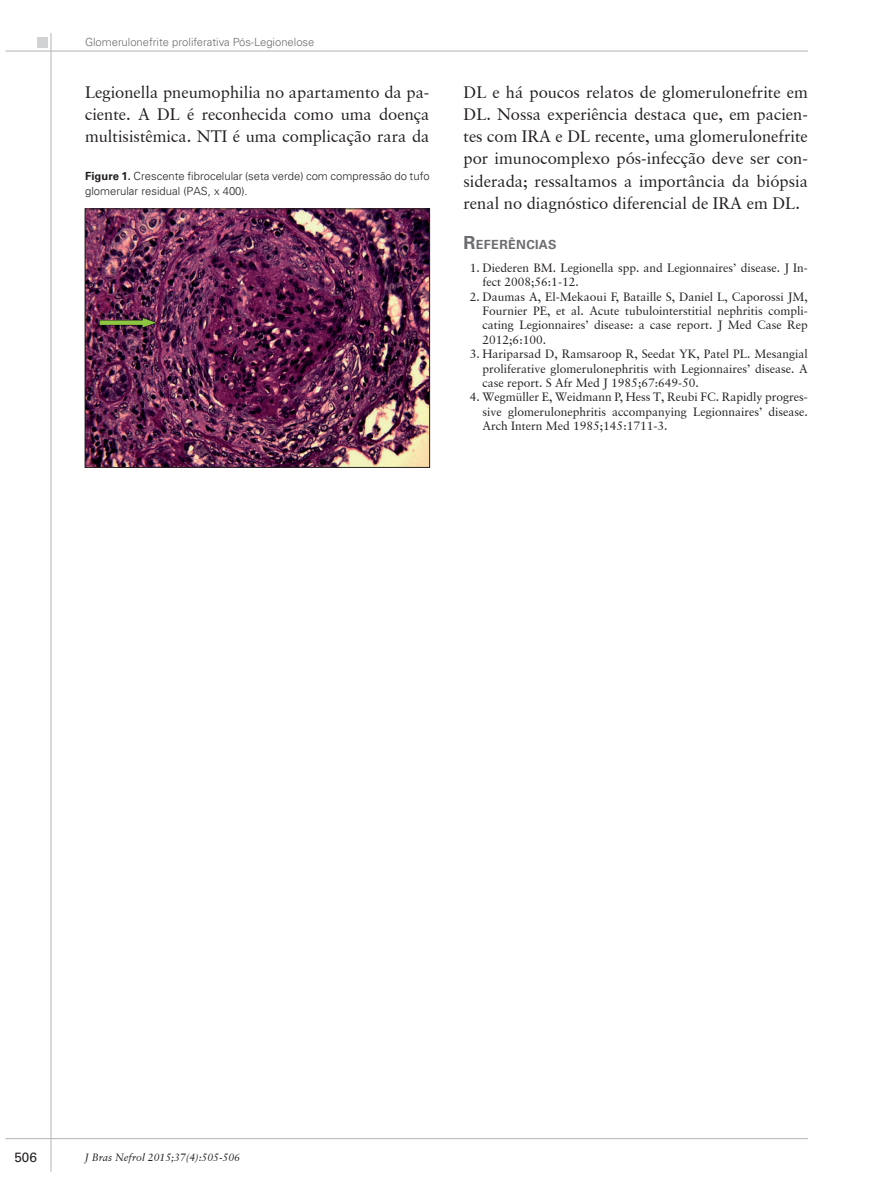
<style>
.page{position:relative;width:893px;height:1191px;background:#fff}
.page>*{position:absolute;margin:0;border:0;box-sizing:border-box;transform-origin:0 0}
.Texto{font:16.5px/22.2px "Garamond Retrospective S Si";color:#231f20;text-align:justify}
.t1{font:13.5px "Univers LT Std";color:#231f20}
.Intertítulo{font:700 12.6px "Univers LT Std";letter-spacing:.03em;color:#6c6d70}
.Bibliografia{font:12px/14.4px "Garamond Retrospective S Si";color:#231f20;text-align:justify}
.Legenda{font:300 11.25px/14.2px "Univers LT Std";color:#231f20}
.t2{font:300 11.25px "Univers LT Std";color:#6c6d70}
.t3{font:italic 10.5px "Garamond Retrospective S Si";color:#231f20}
.s1{font-size:18px}
.s2{font-weight:700}
</style>
<div class="page">
<div style="left:37px;top:37px;width:11px;height:11px;background:#d1d2d4"></div>
<hr style="left:6px;top:51px;width:802px;height:1px;background:#b2b3b7">
<hr style="left:51px;top:33px;width:1px;height:1138px;background:#b2b3b7">
<hr style="left:6px;top:1138px;width:802px;height:1px;background:#b2b3b7">
<img style="left:87px;top:211px;width:341px;height:254px">
<div style="left:85px;top:209px;width:345px;height:258px;border:1px solid #231f20"></div>
<p class="t2" style="left:85px;top:36px;width:231px">Glomerulonefrite proliferativa Pós-Legionelose</p>
<p class="Texto" style="left:85px;top:81px;width:346px">Legionella pneumophilia no apartamento da pa&shy;ciente. A DL é reconhecida como uma doença multisistêmica. NTI é uma complicação rara da</p>
<p class="Texto" style="left:463px;top:81px;width:346px">DL e há poucos relatos de glomerulonefrite em DL. Nossa experiência destaca que, em pacien&shy;tes com IRA e DL recente, uma glomerulonefrite por imunocomplexo pós-infecção deve ser con&shy;siderada; ressaltamos a importância da biópsia renal no diagnóstico diferencial de IRA em DL.</p>
<p class="Intertítulo" style="left:463px;top:237px;width:95px"><span class="s1">R</span>EFERÊNCIAS</p>
<p class="Bibliografia" style="left:483px;top:260px;width:327px;text-indent:-13px">1. Diederen BM. Legionella spp. and Legionnaires’ disease. J In&shy;fect 2008;56:1-12.</p>
<p class="Bibliografia" style="left:483px;top:289px;width:327px;text-indent:-13px">2. Daumas A, El-Mekaoui F, Bataille S, Daniel L, Caporossi JM, Fournier PE, et al. Acute tubulointerstitial nephritis compli&shy;cating Legionnaires’ disease: a case report. J Med Case Rep 2012;6:100.</p>
<p class="Bibliografia" style="left:483px;top:347px;width:327px;text-indent:-13px">3. Hariparsad D, Ramsaroop R, Seedat YK, Patel PL. Mesangial proliferative glomerulonephritis with Legionnaires’ disease. A case report. S Afr Med J 1985;67:649-50.</p>
<p class="Bibliografia" style="left:483px;top:390px;width:327px;text-indent:-13px">4. Wegmüller E, Weidmann P, Hess T, Reubi FC. Rapidly progres&shy;sive glomerulonephritis accompanying Legionnaires’ disease.<br>Arch Intern Med 1985;145:1711-3.</p>
<p class="Legenda" style="left:85px;top:169px;width:346px"><span class="s2">Figure 1.</span> Crescente fibrocelular (seta verde) com compressão do tufo glomerular residual (PAS, x 400).</p>
<p class="t1" style="left:14px;top:1149px;width:24px">506</p>
<p class="t3" style="left:85px;top:1151px;width:157px">J Bras Nefrol 2015;37(4):505-506</p>
</div>
